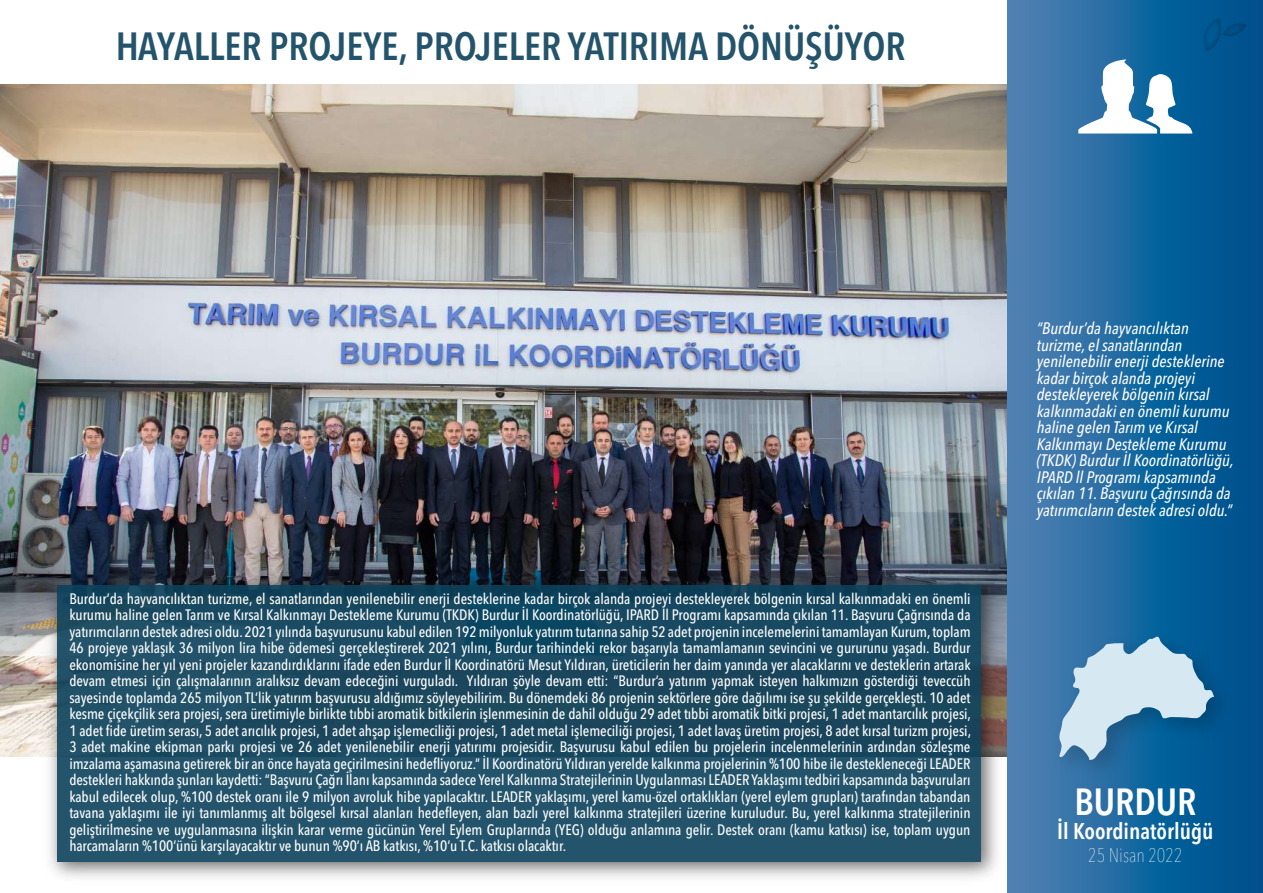
<style>
.page{position:relative;width:1263px;height:893px;background:#fff}
.page>*{position:absolute;margin:0;border:0;box-sizing:border-box;transform-origin:0 0}
.t1{font:600 condensed 39px "Avenir Next LT Pro";color:#0b415b}
.t2{font:600 condensed 37.5px "Avenir Next LT Pro";color:#fff}
.t3{font:600 condensed 22.5px "Avenir Next LT Pro";color:#fff}
.t4{font:200 condensed 19.5px "Avenir Next LT Pro";color:#fff}
.t5{font:italic 500 condensed 16.5px/16.5px "Avenir Next LT Pro";color:#fff}
.t6{font:500 condensed 15px/16.5px "Avenir Next LT Pro";letter-spacing:-.005em;color:#fff;text-align:justify}
</style>
<div class="page">
<img style="left:0;top:85px;width:1008px;height:672px">
<svg style="left:1008px;top:0;width:255px;height:893px;background:#1e689f"></svg>
<img style="left:39px;top:566px;width:969px;height:323px">
<div style="left:57px;top:585px;width:924px;height:277px;background:linear-gradient(to bottom,#15455c,#26566c)"></div>
<svg style="left:1204px;top:18px;width:43px;height:33px"></svg>
<svg style="left:1078px;top:59px;width:114px;height:75px"></svg>
<img style="left:1044px;top:622px;width:200px;height:168px">
<svg style="left:1059px;top:636px;width:155px;height:124px;background:#78a7c6"></svg>
<h1 class="t1" style="left:115px;top:22px;width:792px">HAYALLER PROJEYE, PROJELER YATIRIMA DÖNÜŞÜYOR</h1>
<p class="t6" style="left:69px;top:590px;width:903px">Burdur’da hayvancılıktan turizme, el sanatlarından yenilenebilir enerji desteklerine kadar birçok alanda projeyi destekleyerek bölgenin kırsal kalkınmadaki en önemli kurumu haline gelen Tarım ve Kırsal Kalkınmayı Destekleme Kurumu (TKDK) Burdur İl Koordinatörlüğü, IPARD ll Programı kapsamında çıkılan 11. Başvuru Çağrısında da yatırımcıların destek adresi oldu. 2021 yılında başvurusunu kabul edilen 192 milyonluk yatırım tutarına sahip 52 adet projenin incelemelerini tamamlayan Kurum, toplam 46 projeye yaklaşık 36 milyon lira hibe ödemesi gerçekleştirerek 2021 yılını, Burdur tarihindeki rekor başarıyla tamamlamanın sevincini ve gururunu yaşadı. Burdur ekonomisine her yıl yeni projeler kazandırdıklarını ifade eden Burdur İl Koordinatörü Mesut Yıldıran, üreticilerin her daim yanında yer alacaklarını ve desteklerin artarak devam etmesi için çalışmalarının aralıksız devam edeceğini vurguladı. Yıldıran şöyle devam etti: “Burdur’a yatırım yapmak isteyen halkımızın gösterdiği teveccüh sayesinde toplamda 265 milyon TL’lik yatırım başvurusu aldığımız söyleyebilirim. Bu dönemdeki 86 projenin sektörlere göre dağılımı ise şu şekilde gerçekleşti. 10 adet kesme çiçekçilik sera projesi, sera üretimiyle birlikte tıbbi aromatik bitkilerin işlenmesinin de dahil olduğu 29 adet tıbbi aromatik bitki projesi, 1 adet mantarcılık projesi, 1 adet fide üretim serası, 5 adet arıcılık projesi, 1 adet ahşap işlemeciliği projesi, 1 adet metal işlemeciliği projesi, 1 adet lavaş üretim projesi, 8 adet kırsal turizm projesi, 3 adet makine ekipman parkı projesi ve 26 adet yenilenebilir enerji yatırımı projesidir. Başvurusu kabul edilen bu projelerin incelenmelerinin ardından sözleşme imzalama aşamasına getirerek bir an önce hayata geçirilmesini hedefliyoruz.” İl Koordinatörü Yıldıran yerelde kalkınma projelerinin %100 hibe ile destekleneceği LEADER destekleri hakkında şunları kaydetti: “Başvuru Çağrı İlanı kapsamında sadece Yerel Kalkınma Stratejilerinin Uygulanması LEADER Yaklaşımı tedbiri kapsamında başvuruları kabul edilecek olup, %100 destek oranı ile 9 milyon avroluk hibe yapılacaktır. LEADER yaklaşımı, yerel kamu-özel ortaklıkları (yerel eylem grupları) tarafından tabandan tavana yaklaşımı ile iyi tanımlanmış alt bölgesel kırsal alanları hedefleyen, alan bazlı yerel kalkınma stratejileri üzerine kuruludur. Bu, yerel kalkınma stratejilerinin geliştirilmesine ve uygulanmasına ilişkin karar verme gücünün Yerel Eylem Gruplarında (YEG) olduğu anlamına gelir. Destek oranı (kamu katkısı) ise, toplam uygun harcamaların %100’ünü karşılayacaktır ve bunun %90’ı AB katkısı, %10’u T.C. katkısı olacaktır.</p>
<p class="t5" style="left:1037px;top:320px;width:198px">“Burdur’da hayvancılıktan turizme, el sanatlarından yenilenebilir enerji desteklerine kadar birçok alanda projeyi destekleyerek bölgenin kırsal kalkınmadaki en önemli kurumu haline gelen Tarım ve Kırsal<br>Kalkınmayı Destekleme Kurumu (TKDK) Burdur İl Koordinatörlüğü,<br>IPARD ll Programı kapsamında çıkılan 11. Başvuru Çağrısında da yatırımcıların destek adresi oldu.”</p>
<h2 class="t2" style="left:1074px;top:779px;width:123px">BURDUR</h2>
<h3 class="t3" style="left:1057px;top:818px;width:158px">İl Koordinatörlüğü</h3>
<h3 class="t4" style="left:1088px;top:843px;width:96px">25 Nisan 2022</h3>
</div>
